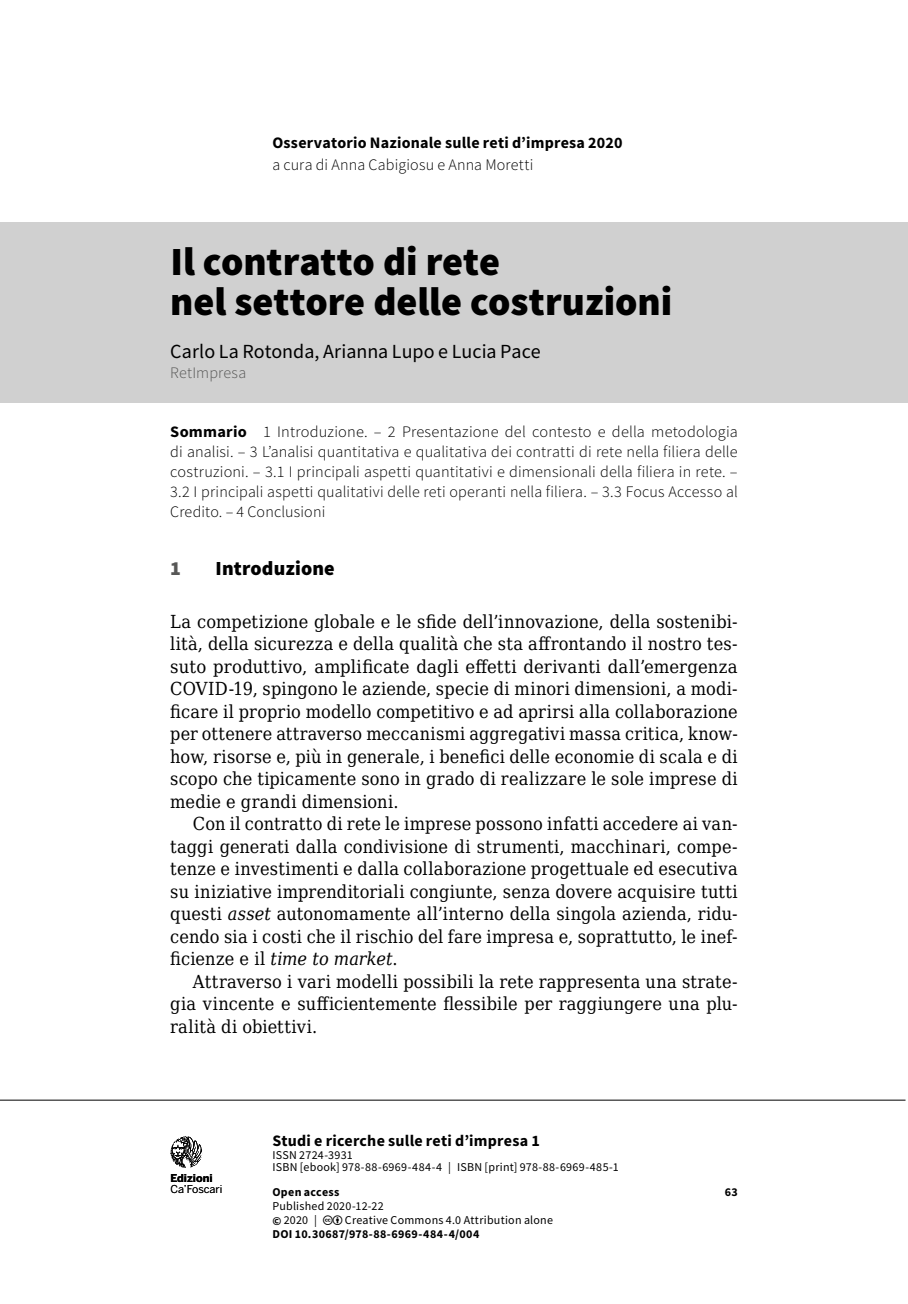
<style>
.page{position:relative;width:908px;height:1304px;background:#fff}
.page>*{position:absolute;margin:0;border:0;box-sizing:border-box;transform-origin:0 0}
.t1{font:900 40px/40px "Source Sans Pro";color:#000}
.t2{font:20px "Source Sans Pro";color:#000}
.t3{font:900 20px "Source Sans Pro";letter-spacing:.01em;color:#000}
.t4{font:900 20px "Source Sans Pro";color:#575756}
.t5{font:18px/22.4px "DejaVu Serif Condensed";letter-spacing:.01em;color:#000;text-align:justify}
.t6{font:300 16px/20px "Source Sans Pro";letter-spacing:.01em;color:#000;text-align:justify}
.t7{font:700 16px "Source Sans Pro";letter-spacing:.015em;color:#000}
.t8{font:300 16px "Source Sans Pro";letter-spacing:.015em;color:#575756}
.t9{font:12px/12.4px "Source Sans Pro";letter-spacing:.02em;color:#000}
.t10{font:700 12px "Source Sans Pro";letter-spacing:.025em;color:#000}
.t11{font:10.8px "Benton Sans";letter-spacing:-.01em;color:#000}
.t12{font:700 10.8px "Benton Sans";color:#000}
.s1{font-weight:700}
.s2{font-style:italic}
</style>
<div class="page">
<hr style="left:0;top:1100px;width:905px;height:1px;background:#000">
<svg style="left:170px;top:1136px;width:32px;height:32px"></svg>
<div style="left:0;top:223px;width:907px;height:180px;background:#d0d0d0"></div>
<p class="t7" style="left:272px;top:132px;width:351px">Osservatorio Nazionale sulle reti d’impresa 2020</p>
<p class="t6" style="left:272px;top:155px;width:262px">a cura di Anna Cabigiosu e Anna Moretti</p>
<h1 class="t1" style="left:170px;top:241px;width:503px">Il contratto di rete<br>nel settore delle costruzioni</h1>
<p class="t2" style="left:170px;top:339px;width:372px">Carlo La Rotonda, Arianna Lupo e Lucia Pace</p>
<p class="t8" style="left:170px;top:363px;width:78px">RetImpresa</p>
<p class="t6" style="left:170px;top:422px;width:568px"><span class="s1">Sommario</span> 1 Introduzione. – 2 Presentazione del contesto e della metodologia di analisi. – 3 L’analisi quantitativa e qualitativa dei contratti di rete nella filiera delle costruzioni. – 3.1 I principali aspetti quantitativi e dimensionali della filiera in rete. – 3.2 I principali aspetti qualitativi delle reti operanti nella filiera. – 3.3 Focus Accesso al Credito. – 4 Conclusioni</p>
<p class="t4" style="left:170px;top:555px;width:12px">1</p>
<p class="t3" style="left:215px;top:555px;width:120px">Introduzione</p>
<p class="t5" style="left:170px;top:610px;width:568px">La competizione globale e le sfide dell’innovazione, della sostenibi&shy;lità, della sicurezza e della qualità che sta affrontando il nostro tes&shy;suto produttivo, amplificate dagli effetti derivanti dall’emergenza COVID-19, spingono le aziende, specie di minori dimensioni, a modi&shy;ficare il proprio modello competitivo e ad aprirsi alla collaborazione per ottenere attraverso meccanismi aggregativi massa critica, know&shy;how, risorse e, più in generale, i benefici delle economie di scala e di scopo che tipicamente sono in grado di realizzare le sole imprese di medie e grandi dimensioni.</p>
<p class="t5" style="left:170px;top:812px;width:568px;text-indent:23px">Con il contratto di rete le imprese possono infatti accedere ai van&shy;taggi generati dalla condivisione di strumenti, macchinari, compe&shy;tenze e investimenti e dalla collaborazione progettuale ed esecutiva su iniziative imprenditoriali congiunte, senza dovere acquisire tutti questi <span class="s2">asset</span> autonomamente all’interno della singola azienda, ridu&shy;cendo sia i costi che il rischio del fare impresa e, soprattutto, le inef&shy;ficienze e il <span class="s2">time to market</span>.</p>
<p class="t5" style="left:170px;top:970px;width:568px;text-indent:23px">Attraverso i vari modelli possibili la rete rappresenta una strate&shy;gia vincente e sufficientemente flessibile per raggiungere una plu&shy;ralità di obiettivi.</p>
<p class="t12" style="left:170px;top:1171px;width:44px">Edizioni</p>
<p class="t11" style="left:170px;top:1183px;width:53px">Ca’Foscari</p>
<p class="t7" style="left:272px;top:1130px;width:269px">Studi e ricerche sulle reti d’impresa 1</p>
<p class="t9" style="left:272px;top:1149px;width:347px">ISSN 2724-3931<br>ISBN [ebook] 978-88-6969-484-4 | ISBN [print] 978-88-6969-485-1</p>
<p class="t10" style="left:272px;top:1184px;width:69px">Open access</p>
<p class="t10" style="left:724px;top:1184px;width:15px">63</p>
<p class="t9" style="left:272px;top:1199px;width:113px;line-height:14.2px">Published 2020-12-22 <span class="s1">©</span> 2020 |</p>
<p class="t9" style="left:345px;top:1214px;width:209px">Creative Commons 4.0 Attribution alone</p>
<p class="t10" style="left:272px;top:1226px;width:208px">DOI 10.30687/978-88-6969-484-4/004</p>
</div>
